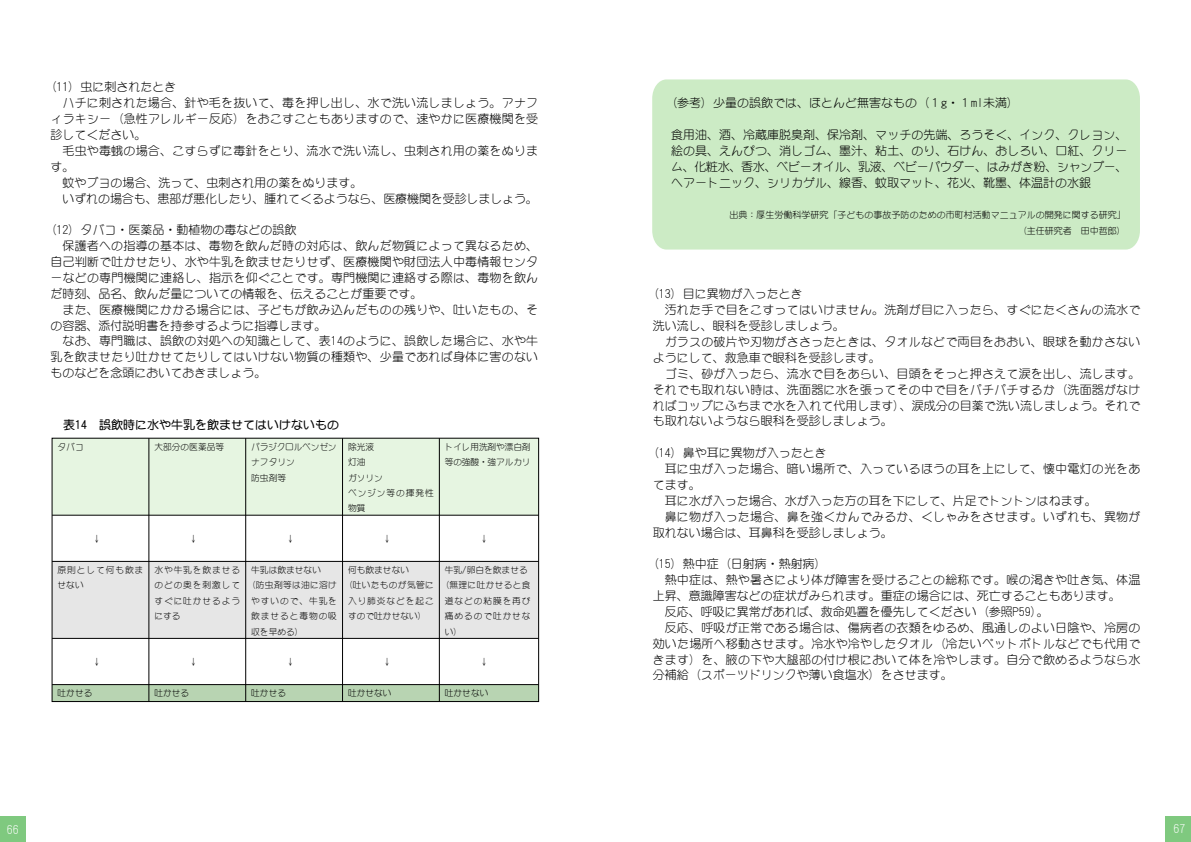
<style>
.page{position:relative;width:1191px;height:842px;background:#fff}
.page>*{position:absolute;margin:0;border:0;box-sizing:border-box;transform-origin:0 0}
.t1{font:12px/15.9px "DF Maru Gothic Std W3";letter-spacing:.015em;color:#000;text-align:justify}
.t2{font:12px "DF Maru Gothic Std W3";letter-spacing:-.01em;color:#000}
.t3{font:12px "DF Maru Gothic Std W7";color:#000}
.t4{font:12px "DF Maru Gothic Std W3";color:#fff}
.t5{font:9px/15.9px "DF Maru Gothic Std W3";color:#000;text-align:right}
.t6{font:8.7px/15.4px "DF Maru Gothic Std W3";letter-spacing:.035em;color:#000;text-align:justify}
.t7{font:8.7px/15.4px "DF Maru Gothic Std W3";letter-spacing:.105em;color:#000}
.t8{font:8.7px "DF Maru Gothic Std W3";color:#000}
.t9{font:8.7px/15.4px "DF Maru Gothic Std W3";letter-spacing:-.02em;color:#000}
.t10{font:8.7px/15.4px "DF Maru Gothic Std W3";letter-spacing:-.025em;color:#000}
</style>
<div class="page">
<div style="left:0;top:816px;width:26px;height:26px;background:#7fc97f"></div>
<div style="left:1165px;top:816px;width:26px;height:26px;background:#7fc97f"></div>
<div style="left:52px;top:438px;width:486px;height:77px;background:#e6f5e1"></div>
<div style="left:52px;top:561px;width:486px;height:77px;background:#e6e6e6"></div>
<div style="left:52px;top:685px;width:486px;height:16px;background:#b8d4b2"></div>
<hr style="left:342px;top:438px;width:1px;height:264px;background:#000">
<hr style="left:439px;top:438px;width:1px;height:264px;background:#000">
<div style="left:52px;top:438px;width:487px;height:264px;border:1px solid #000"></div>
<hr style="left:52px;top:515px;width:486px;height:1px;background:#000">
<hr style="left:245px;top:438px;width:1px;height:264px;background:#000">
<hr style="left:149px;top:438px;width:1px;height:264px;background:#000">
<hr style="left:52px;top:561px;width:486px;height:1px;background:#000">
<hr style="left:52px;top:638px;width:486px;height:1px;background:#000">
<hr style="left:52px;top:684px;width:486px;height:1px;background:#000">
<div style="left:652px;top:79px;width:488px;height:171px;background:#ccebc5"></div>
<p class="t1" style="left:44px;top:79px;width:133px">（11）虫に刺されたとき</p>
<p class="t1" style="left:62px;top:95px;width:477px">ハチに刺された場合、針や毛を抜いて、毒を押し出し、水で洗い流しましょう。アナフ</p>
<p class="t1" style="left:50px;top:111px;width:489px">ィラキシー（急性アレルギー反応）をおこすこともありますので、速やかに医療機関を受</p>
<p class="t1" style="left:50px;top:127px;width:97px">診してください。</p>
<p class="t1" style="left:62px;top:142px;width:477px">毛虫や毒蛾の場合、こすらずに毒針をとり、流水で洗い流し、虫刺され用の薬をぬりま</p>
<p class="t1" style="left:50px;top:158px;width:25px">す。</p>
<p class="t1" style="left:62px;top:174px;width:301px">蚊やブヨの場合、洗って、虫刺され用の薬をぬります。</p>
<p class="t2" style="left:62px;top:192px;width:477px">いずれの場合も、患部が悪化したり、腫れてくるようなら、医療機関を受診しましょう。</p>
<p class="t1" style="left:44px;top:222px;width:253px">（12）タバコ・医薬品・動植物の毒などの誤飲</p>
<p class="t1" style="left:62px;top:238px;width:477px">保護者への指導の基本は、毒物を飲んだ時の対応は、飲んだ物質によって異なるため、</p>
<p class="t1" style="left:50px;top:254px;width:489px">自己判断で吐かせたり、水や牛乳を飲ませたりせず、医療機関や財団法人中毒情報センタ</p>
<p class="t1" style="left:50px;top:269px;width:489px">ーなどの専門機関に連絡し、指示を仰ぐことです。専門機関に連絡する際は、毒物を飲ん</p>
<p class="t1" style="left:50px;top:285px;width:373px">だ時刻、品名、飲んだ量についての情報を、伝えることが重要です。</p>
<p class="t1" style="left:62px;top:301px;width:477px">また、医療機関にかかる場合には、子どもが飲み込んだものの残りや、吐いたもの、そ</p>
<p class="t1" style="left:50px;top:317px;width:277px">の容器、添付説明書を持参するように指導します。</p>
<p class="t1" style="left:62px;top:333px;width:477px">なお、専門職は、誤飲の対処への知識として、表14のように、誤飲した場合に、水や牛</p>
<p class="t1" style="left:50px;top:349px;width:489px">乳を飲ませたり吐かせてたりしてはいけない物質の種類や、少量であれば身体に害のない</p>
<p class="t1" style="left:50px;top:365px;width:217px">ものなどを念頭においておきましょう。</p>
<p class="t3" style="left:63px;top:418px;width:278px">表14 誤飲時に水や牛乳を飲ませてはいけないもの</p>
<p class="t6" style="left:58px;top:439px;width:28px">タバコ</p>
<p class="t10" style="left:251px;top:439px;width:87px">パラジクロルベンゼンナフタリン<br>防虫剤等</p>
<p class="t8" style="left:154px;top:442px;width:71px">大部分の医薬品等</p>
<p class="t6" style="left:92px;top:531px;width:10px">↓</p>
<p class="t7" style="left:58px;top:562px;width:87px">原則として何も飲ませない</p>
<p class="t6" style="left:92px;top:654px;width:10px">↓</p>
<p class="t6" style="left:58px;top:685px;width:36px">吐かせる</p>
<p class="t6" style="left:189px;top:531px;width:10px">↓</p>
<p class="t6" style="left:154px;top:562px;width:87px">水や牛乳を飲ませるのどの奥を刺激してすぐに吐かせるようにする</p>
<p class="t6" style="left:189px;top:654px;width:10px">↓</p>
<p class="t6" style="left:154px;top:685px;width:36px">吐かせる</p>
<p class="t6" style="left:286px;top:531px;width:10px">↓</p>
<p class="t8" style="left:251px;top:565px;width:71px">牛乳は飲ませない</p>
<p class="t6" style="left:247px;top:577px;width:92px">（防虫剤等は油に溶け</p>
<p class="t7" style="left:251px;top:593px;width:87px">やすいので、牛乳を</p>
<p class="t7" style="left:251px;top:608px;width:87px">飲ませると毒物の吸</p>
<p class="t6" style="left:251px;top:624px;width:54px">収を早める）</p>
<p class="t6" style="left:286px;top:654px;width:10px">↓</p>
<p class="t6" style="left:251px;top:685px;width:36px">吐かせる</p>
<p class="t7" style="left:348px;top:439px;width:87px">除光液<br>灯油<br>ガソリン<br>ベンジン等の揮発性物質</p>
<p class="t6" style="left:383px;top:531px;width:10px">↓</p>
<p class="t8" style="left:348px;top:565px;width:63px">何も飲ませない</p>
<p class="t6" style="left:344px;top:577px;width:92px">（吐いたものが気管に</p>
<p class="t7" style="left:348px;top:593px;width:87px">入り肺炎などを起こ</p>
<p class="t8" style="left:348px;top:611px;width:80px">すので吐かせない）</p>
<p class="t6" style="left:383px;top:654px;width:10px">↓</p>
<p class="t6" style="left:348px;top:685px;width:45px">吐かせない</p>
<p class="t9" style="left:445px;top:439px;width:87px">トイレ用洗剤や漂白剤等の強酸・強アルカリ</p>
<p class="t6" style="left:480px;top:531px;width:10px">↓</p>
<p class="t8" style="left:445px;top:565px;width:84px">牛乳/卵白を飲ませる</p>
<p class="t6" style="left:440px;top:577px;width:92px">（無理に吐かせると食</p>
<p class="t7" style="left:445px;top:593px;width:87px">道などの粘膜を再び</p>
<p class="t7" style="left:445px;top:608px;width:87px">痛めるので吐かせな</p>
<p class="t6" style="left:445px;top:624px;width:19px">い）</p>
<p class="t6" style="left:480px;top:654px;width:10px">↓</p>
<p class="t6" style="left:445px;top:685px;width:45px">吐かせない</p>
<p class="t1" style="left:665px;top:95px;width:355px">（参考）少量の誤飲では、ほとんど無害なもの（１g・１ml未満）</p>
<p class="t1" style="left:671px;top:127px;width:458px">食用油、酒、冷蔵庫脱臭剤、保冷剤、マッチの先端、ろうそく、インク、クレヨン、絵の具、えんぴつ、消しゴム、墨汁、粘土、のり、石けん、おしろい、口紅、クリーム、化粧水、香水、ベビーオイル、乳液、ベビーパウダー、はみがき粉、シャンプー、へアートニック、シリカゲル、線香、蚊取マット、花火、靴墨、体温計の水銀</p>
<p class="t5" style="left:729px;top:207px;width:393px">出典：厚生労働科学研究「子どもの事故予防のための市町村活動マニュアルの開発に関する研究｣（主任研究者 田中哲郎)</p>
<p class="t1" style="left:647px;top:286px;width:157px">（13）目に異物が入ったとき</p>
<p class="t1" style="left:665px;top:302px;width:477px">汚れた手で目をこすってはいけません。洗剤が目に入ったら、すぐにたくさんの流水で</p>
<p class="t1" style="left:653px;top:318px;width:193px">洗い流し、眼科を受診しましょう。</p>
<p class="t1" style="left:665px;top:334px;width:477px">ガラスの破片や刃物がささったときは、タオルなどで両目をおおい、眼球を動かさない</p>
<p class="t1" style="left:653px;top:349px;width:229px">ようにして、救急車で眼科を受診します。</p>
<p class="t1" style="left:665px;top:365px;width:477px">ゴミ、砂が入ったら、流水で目をあらい、目頭をそっと押さえて涙を出し、流します。</p>
<p class="t1" style="left:653px;top:381px;width:489px">それでも取れない時は、洗面器に水を張ってその中で目をパチパチするか（洗面器がなけ</p>
<p class="t1" style="left:653px;top:397px;width:489px">ればコップにふちまで水を入れて代用します）、涙成分の目薬で洗い流しましょう。それで</p>
<p class="t1" style="left:653px;top:413px;width:241px">も取れないようなら眼科を受診しましょう。</p>
<p class="t1" style="left:647px;top:445px;width:181px">（14）鼻や耳に異物が入ったとき</p>
<p class="t1" style="left:665px;top:461px;width:477px">耳に虫が入った場合、暗い場所で、入っているほうの耳を上にして、懐中電灯の光をあ</p>
<p class="t1" style="left:653px;top:476px;width:49px">てます。</p>
<p class="t1" style="left:665px;top:492px;width:433px">耳に水が入った場合、水が入った方の耳を下にして、片足でトントンはねます。</p>
<p class="t1" style="left:665px;top:508px;width:477px">鼻に物が入った場合、鼻を強くかんでみるか、くしゃみをさせます。いずれも、異物が</p>
<p class="t1" style="left:653px;top:524px;width:241px">取れない場合は、耳鼻科を受診しましょう。</p>
<p class="t1" style="left:647px;top:556px;width:181px">（15）熱中症（日射病・熱射病）</p>
<p class="t1" style="left:665px;top:572px;width:477px">熱中症は、熱や暑さにより体が障害を受けることの総称です。喉の渇きや吐き気、体温</p>
<p class="t1" style="left:653px;top:588px;width:469px">上昇、意識障害などの症状がみられます。重症の場合には、死亡することもあります。</p>
<p class="t1" style="left:665px;top:603px;width:385px">反応、呼吸に異常があれば、救命処置を優先してください（参照P59）。</p>
<p class="t1" style="left:665px;top:619px;width:477px">反応、呼吸が正常である場合は、傷病者の衣類をゆるめ、風通しのよい日陰や、冷房の</p>
<p class="t1" style="left:653px;top:635px;width:489px">効いた場所へ移動させます。冷水や冷やしたタオル（冷たいペットボトルなどでも代用で</p>
<p class="t1" style="left:653px;top:651px;width:489px">きます）を、腋の下や大腿部の付け根において体を冷やします。自分で飲めるようなら水</p>
<p class="t1" style="left:653px;top:667px;width:301px">分補給（スポーツドリンクや薄い食塩水）をさせます。</p>
<p class="t4" style="left:7px;top:823px;width:13px">66</p>
<p class="t4" style="left:1173px;top:822px;width:13px">67</p>
</div>
